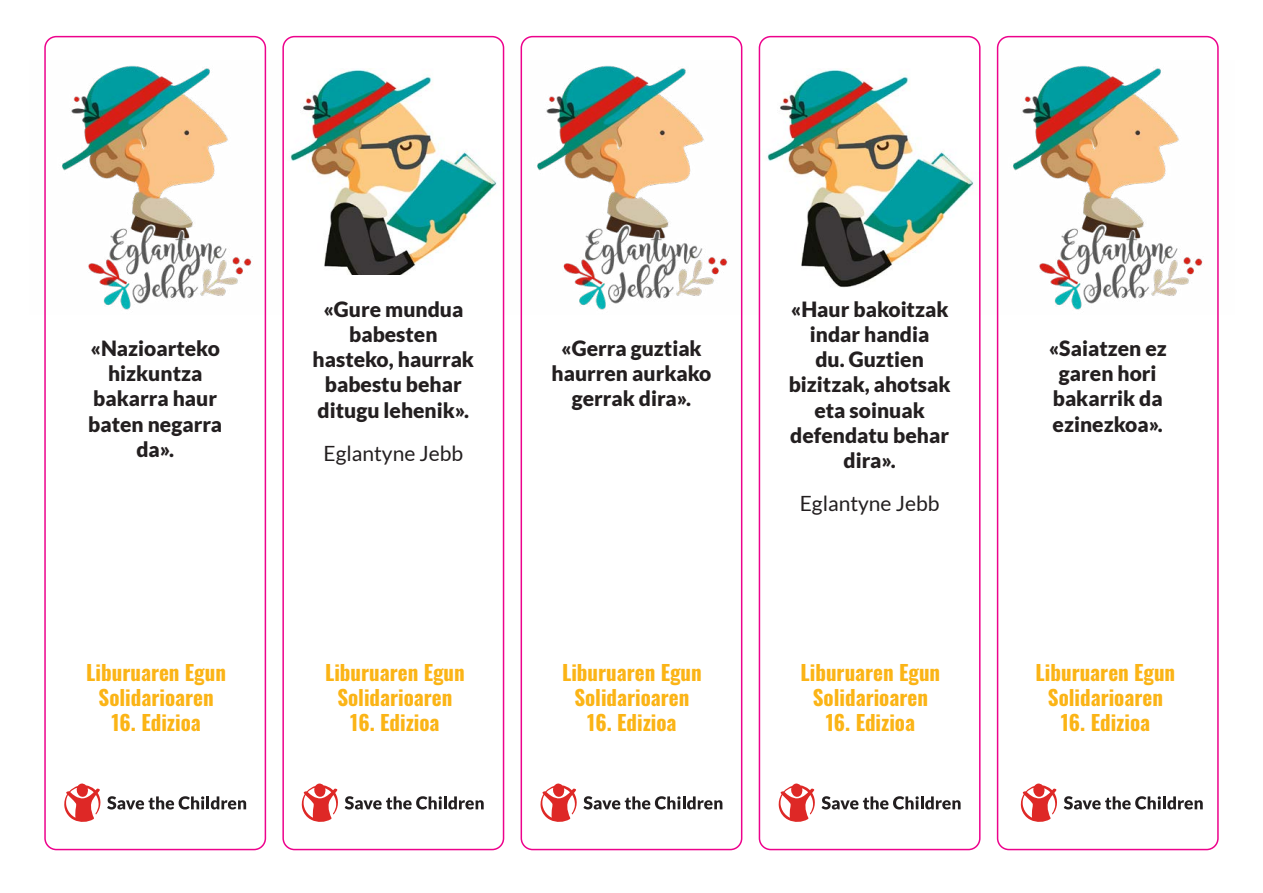
<style>
.page{position:relative;width:1263px;height:893px;background:#fff}
.page>*{position:absolute;margin:0;border:0;box-sizing:border-box;transform-origin:0 0}
.t1{font:900 21px/25.2px "Lato";color:#231f20;text-align:center}
.t2{font:21px/25.2px "Oswald";color:#fbb416;text-align:center}
.t3{font:21px "Lato";color:#231f20}
</style>
<div class="page">
<svg style="left:64px;top:783px;width:182px;height:39px"></svg>
<svg style="left:540px;top:783px;width:182px;height:39px"></svg>
<svg style="left:778px;top:783px;width:182px;height:39px"></svg>
<svg style="left:1064px;top:796px;width:139px;height:13px"></svg>
<svg style="left:1020px;top:783px;width:37px;height:39px"></svg>
<svg style="left:345px;top:796px;width:139px;height:13px"></svg>
<svg style="left:301px;top:783px;width:37px;height:39px"></svg>
<img style="left:62px;top:61px;width:205px;height:254px">
<img style="left:290px;top:69px;width:207px;height:206px">
<img style="left:520px;top:61px;width:239px;height:254px">
<img style="left:767px;top:69px;width:207px;height:219px">
<img style="left:980px;top:61px;width:223px;height:254px">
<div style="left:44px;top:36px;width:222px;height:814px;border:2px solid #ed028c;border-radius:11px"></div>
<div style="left:997px;top:36px;width:222px;height:814px;border:2px solid #ed028c;border-radius:11px"></div>
<div style="left:282px;top:36px;width:222px;height:814px;border:2px solid #ed028c;border-radius:11px"></div>
<div style="left:521px;top:36px;width:221px;height:814px;border:2px solid #ed028c;border-radius:11px"></div>
<div style="left:759px;top:36px;width:221px;height:814px;border:2px solid #ed028c;border-radius:11px"></div>
<p class="t1" style="left:88px;top:335px;width:135px">«Nazioarteko hizkuntza bakarra haur baten negarra da».</p>
<p class="t2" style="left:86px;top:658px;width:141px">Liburuaren Egun<br>Solidarioaren</p>
<p class="t2" style="left:111px;top:708px;width:91px">16. Edizioa</p>
<p class="t1" style="left:313px;top:296px;width:163px">«Gure mundua babesten hasteko, haurrak babestu behar ditugu lehenik».</p>
<p class="t3" style="left:323px;top:442px;width:141px">Eglantyne Jebb</p>
<p class="t1" style="left:551px;top:335px;width:161px">«Gerra guztiak haurren aurkako gerrak dira».</p>
<p class="t2" style="left:325px;top:658px;width:141px">Liburuaren Egun<br>Solidarioaren</p>
<p class="t2" style="left:350px;top:708px;width:91px">16. Edizioa</p>
<p class="t2" style="left:562px;top:658px;width:141px">Liburuaren Egun<br>Solidarioaren</p>
<p class="t2" style="left:587px;top:708px;width:91px">16. Edizioa</p>
<p class="t1" style="left:789px;top:296px;width:163px">«Haur bakoitzak indar handia<br>du. Guztien bizitzak, ahotsak eta soinuak defendatu behar dira».</p>
<p class="t3" style="left:800px;top:492px;width:141px">Eglantyne Jebb</p>
<p class="t2" style="left:800px;top:658px;width:141px">Liburuaren Egun<br>Solidarioaren</p>
<p class="t2" style="left:826px;top:708px;width:91px">16. Edizioa</p>
<p class="t1" style="left:1049px;top:335px;width:120px;text-align:left">«Saiatzen ez garen hori bakarrik da ezinezkoa».</p>
<p class="t2" style="left:1035px;top:658px;width:141px">Liburuaren Egun<br>Solidarioaren</p>
<p class="t2" style="left:1061px;top:708px;width:91px">16. Edizioa</p>
</div>
